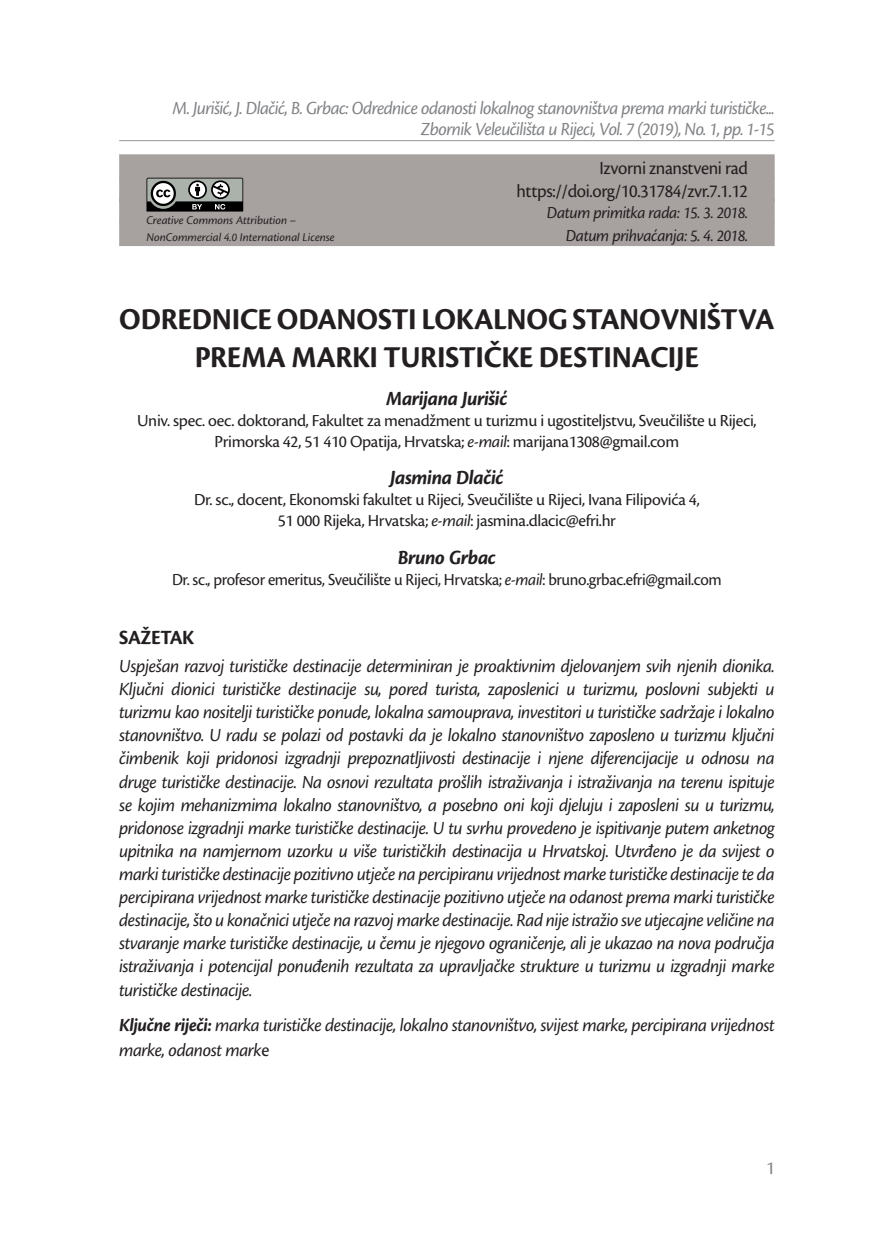
<style>
.page{position:relative;width:874px;height:1241px;background:#fff}
.page>*{position:absolute;margin:0;border:0;box-sizing:border-box;transform-origin:0 0}
.Naslov{font:700 31.5px/37.8px "Cronos Pro";letter-spacing:-.01em;color:#231f20;text-align:center;scale:.96 1}
.t1{font:italic 700 21px "Cronos Pro";letter-spacing:-.025em;color:#231f20;scale:.96 1}
.Sadržaj{font:700 21px "Cronos Pro";letter-spacing:-.02em;color:#231f20;scale:.96 1}
.t2{font:italic 19.25px/23.1px "Cronos Pro";letter-spacing:-.025em;color:#231f20;text-align:justify;scale:.96 1}
.t3{font:italic 19.25px/21px "Cronos Pro";letter-spacing:-.035em;color:#808285;text-align:right;scale:.96 1}
.zaglavlje_iznad_nasl{font:19.25px "Cronos Pro";letter-spacing:-.02em;color:#231f20;scale:.96 1}
.t4{font:19.25px "Cronos Pro";color:#808285;scale:.96 1}
.t5{font:17.5px/21px "Cronos Pro";letter-spacing:-.02em;color:#231f20;text-align:center}
.t6{font:17.5px "Cronos Pro";letter-spacing:-.02em;color:#231f20;scale:.96 1}
.zaglavlje_iznad_nasl-2{font:italic 17.5px "Cronos Pro";letter-spacing:-.02em;color:#231f20;scale:.96 1}
.t7{font:italic 12.25px "Cronos Pro";letter-spacing:-.005em;color:#231f20}
.s1{font-style:italic}
.s2{font-weight:700}
.s3{font-style:normal}
</style>
<div class="page">
<hr style="left:119px;top:140px;width:655px;height:1px;background:#939598">
<div style="left:119px;top:154px;width:655px;height:25px;background:#a7a2a0"></div>
<div style="left:119px;top:177px;width:655px;height:25px;background:#a7a2a0"></div>
<div style="left:119px;top:198px;width:655px;height:25px;background:#a7a2a0"></div>
<div style="left:119px;top:221px;width:655px;height:25px;background:#a7a2a0"></div>
<svg style="left:146px;top:178px;width:97px;height:33px"></svg>
<p class="t3" style="left:172px;top:98px;width:628px">M. Jurišić, J. Dlačić, B. Grbac: Odrednice odanosti lokalnog stanovništva prema marki turističke...<br>Zbornik Veleučilišta u Rijeci, Vol. 7 (2019), No. 1, pp. 1-15</p>
<p class="t7" style="left:146px;top:213px;width:151px">Creative Commons Attribution –</p>
<p class="t7" style="left:146px;top:230px;width:190px">NonCommercial 4.0 International License</p>
<p class="zaglavlje_iznad_nasl" style="left:599px;top:157px;width:156px">Izvorni znanstveni rad</p>
<p class="zaglavlje_iznad_nasl" style="left:516px;top:180px;width:242px">https://doi.org/10.31784/zvr.7.1.12</p>
<p class="zaglavlje_iznad_nasl-2" style="left:546px;top:202px;width:211px">Datum primitka rada: 15. 3. 2018.</p>
<p class="zaglavlje_iznad_nasl-2" style="left:565px;top:226px;width:191px">Datum prihvaćanja: 5. 4. 2018.</p>
<p class="Naslov" style="left:119px;top:301px;width:683px">ODREDNICE ODANOSTI LOKALNOG STANOVNIŠTVA<br>PREMA MARKI TURISTIČKE DESTINACIJE</p>
<p class="t1" style="left:386px;top:386px;width:128px">Marijana Jurišić</p>
<p class="t5" style="left:137px;top:409px;width:620px">Univ. spec. oec. doktorand, Fakultet za menadžment u turizmu i ugostiteljstvu, Sveučilište u Rijeci,<br>Primorska 42, 51 410 Opatija, Hrvatska; <span class="s1">e-mail</span>: marijana1308@gmail.com</p>
<p class="t1" style="left:390px;top:465px;width:120px">Jasmina Dlačić</p>
<p class="t5" style="left:194px;top:489px;width:507px">Dr. sc., docent, Ekonomski fakultet u Rijeci, Sveučilište u Rijeci, Ivana Filipovića 4,<br>51 000 Rijeka, Hrvatska; <span class="s1">e-mail</span>: jasmina.dlacic@efri.hr</p>
<p class="t1" style="left:397px;top:545px;width:104px">Bruno Grbac</p>
<p class="t6" style="left:172px;top:569px;width:574px">Dr. sc., profesor emeritus, Sveučilište u Rijeci, Hrvatska; <span class="s1">e-mail</span>: bruno.grbac.efri@gmail.com</p>
<p class="Sadržaj" style="left:119px;top:625px;width:80px">SAŽETAK</p>
<p class="t2" style="left:119px;top:654px;width:684px">Uspješan razvoj turističke destinacije determiniran je proaktivnim djelovanjem svih njenih dionika.<br>Ključni dionici turističke destinacije su, pored turista, zaposlenici u turizmu, poslovni subjekti u turizmu kao nositelji turističke ponude, lokalna samouprava, investitori u turističke sadržaje i lokalno stanovništvo. U radu se polazi od postavki da je lokalno stanovništvo zaposleno u turizmu ključni čimbenik koji pridonosi izgradnji prepoznatljivosti destinacije i njene diferencijacije u odnosu na druge turističke destinacije. Na osnovi rezultata prošlih istraživanja i istraživanja na terenu ispituje se kojim mehanizmima lokalno stanovništvo, a posebno oni koji djeluju i zaposleni su u turizmu, pridonose izgradnji marke turističke destinacije. U tu svrhu provedeno je ispitivanje putem anketnog upitnika na namjernom uzorku u više turističkih destinacija u Hrvatskoj. Utvrđeno je da svijest o marki turističke destinacije pozitivno utječe na percipiranu vrijednost marke turističke destinacije te da percipirana vrijednost marke turističke destinacije pozitivno utječe na odanost prema marki turističke destinacije, što u konačnici utječe na razvoj marke destinacije. Rad nije istražio sve utjecajne veličine na stvaranje marke turističke destinacije, u čemu je njegovo ograničenje, ali je ukazao na nova područja istraživanja i potencijal ponuđenih rezultata za upravljačke strukture u turizmu u izgradnji marke turističke destinacije.</p>
<p class="t2" style="left:119px;top:1012px;width:684px;line-height:25.2px"><span class="s2">Ključne riječi:</span> marka turističke destinacije, lokalno stanovništvo, svijest marke, percipirana vrijednost marke, odanost mark<span class="s3">e</span></p>
<p class="t4" style="left:765px;top:1156px;width:10px">1</p>
</div>
